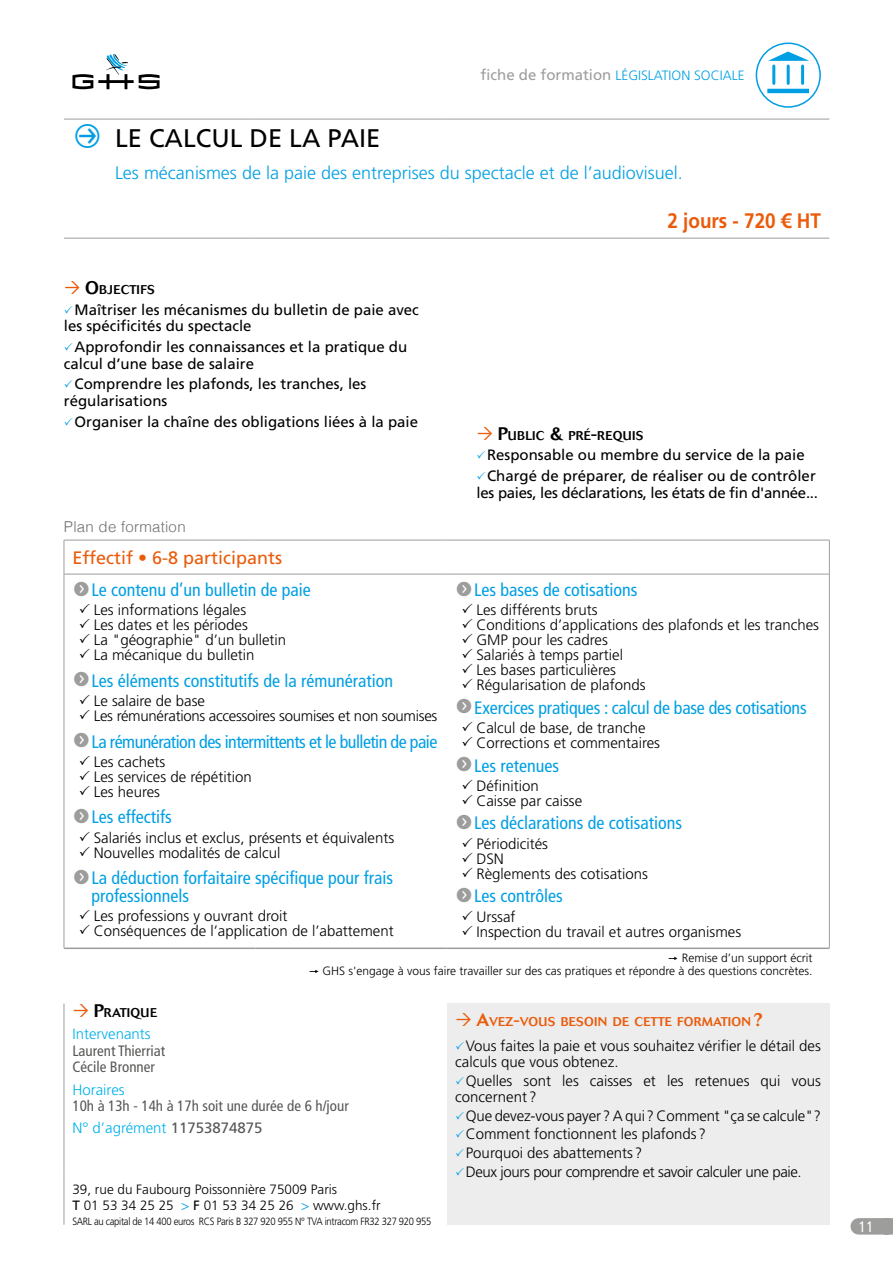
<style>
.page{position:relative;width:893px;height:1263px;background:#fff}
.page>*{position:absolute;margin:0;border:0;box-sizing:border-box;transform-origin:0 0}
.t1{font:25.5px "Frutiger LT Std";color:#000}
.t2{font:700 21px "Frutiger LT Std";color:#ea5b0b;scale:.9 1}
.t3{font:condensed 18px/32.2px "Frutiger LT Std";color:#009fe3}
.t4{font:300 18px "Frutiger LT Std";color:#009fe3}
.t5{font:condensed 18px "Frutiger LT Std";letter-spacing:-.03em;color:#009fe3}
.t6{font:300 15px/15px "Frutiger LT Std";color:#000}
.t7{font:15px/16.5px "Frutiger LT Std";color:#000}
.t8{font:condensed 15px/16.5px "Frutiger LT Std";color:#575756}
.t9{font:300 15px/15px "Frutiger LT Std";letter-spacing:-.02em;color:#000}
.t10{font:15px "Frutiger LT Std";letter-spacing:-.02em;color:#000}
.t11{font:300 15px "Frutiger LT Std";color:#00b1eb}
.t12{font:300 15px "Helvetica";letter-spacing:.015em;color:#706f6f}
.t13{font:condensed 15px "Frutiger LT Std";color:#fff}
.t14{font:300 13.5px/16.2px "Frutiger LT Std";color:#000}
.t15{font:300 13.5px "Frutiger LT Std";color:#009fe3}
.t16{font:500 12.6px "Cosmos";letter-spacing:.02em;color:#000}
.t17{font:500 12.6px "Cosmos";letter-spacing:.02em;color:#ea5b0b}
.t18{font:300 12px/13.5px "Frutiger LT Std";color:#000;text-align:right}
.t19{font:300 10.5px "Frutiger LT Std";letter-spacing:-.03em;color:#000;scale:.9 1}
.s1{font-weight:400;font-size:15px;color:#9d9d9c}
.s2{font-family:"Button Bonus Circle Positive";font-size:30px;color:#009fe3}
.s3{font-family:"GH Spictos";font-weight:400;font-size:18px;color:#ea5b0b}
.s4{font-size:18px}
.s5{font-stretch:normal;color:#ea5b0b}
.s6{font-family:"Button Bonus Circle Negative";font-stretch:normal;color:#9d9d9c}
.s7{font-family:"GH Spictos";font-weight:400}
.s8{font-weight:300;font-stretch:normal;color:#00b1eb}
.s9{font-stretch:normal}
.s10{font-family:"GH Spictos";font-weight:400;font-size:18px}
.s11{font-weight:400}
.s12{color:#009fe3}
</style>
<div class="page">
<div style="left:447px;top:1003px;width:382px;height:222px;background:#ededed"></div>
<hr style="left:64px;top:540px;width:1px;height:34px;background:#9d9d9c">
<hr style="left:64px;top:574px;width:1px;height:373px;background:#9d9d9c">
<hr style="left:829px;top:574px;width:1px;height:373px;background:#9d9d9c">
<hr style="left:64px;top:947px;width:191px;height:2px;background:#9d9d9c">
<hr style="left:255px;top:947px;width:192px;height:2px;background:#9d9d9c">
<hr style="left:447px;top:947px;width:191px;height:2px;background:#9d9d9c">
<hr style="left:638px;top:947px;width:192px;height:2px;background:#9d9d9c">
<hr style="left:64px;top:1003px;width:1px;height:166px;background:#9d9d9c">
<hr style="left:64px;top:1169px;width:1px;height:56px;background:#9d9d9c">
<hr style="left:64px;top:119px;width:191px;height:1px;background:#9d9d9c">
<hr style="left:255px;top:119px;width:192px;height:1px;background:#9d9d9c">
<hr style="left:447px;top:119px;width:191px;height:1px;background:#9d9d9c">
<hr style="left:638px;top:119px;width:191px;height:1px;background:#9d9d9c">
<hr style="left:829px;top:540px;width:1px;height:34px;background:#9d9d9c">
<hr style="left:64px;top:540px;width:191px;height:1px;background:#9d9d9c">
<hr style="left:255px;top:540px;width:192px;height:1px;background:#9d9d9c">
<hr style="left:447px;top:540px;width:191px;height:1px;background:#9d9d9c">
<hr style="left:638px;top:540px;width:192px;height:1px;background:#9d9d9c">
<hr style="left:64px;top:574px;width:191px;height:1px;background:#9d9d9c">
<hr style="left:255px;top:574px;width:192px;height:1px;background:#9d9d9c">
<hr style="left:447px;top:574px;width:191px;height:1px;background:#9d9d9c">
<hr style="left:638px;top:574px;width:192px;height:1px;background:#9d9d9c">
<hr style="left:64px;top:238px;width:191px;height:1px;background:#9d9d9c">
<hr style="left:255px;top:238px;width:192px;height:1px;background:#9d9d9c">
<hr style="left:447px;top:238px;width:191px;height:1px;background:#9d9d9c">
<hr style="left:638px;top:238px;width:191px;height:1px;background:#9d9d9c">
<svg style="left:72px;top:54px;width:88px;height:35px"></svg>
<div style="left:756px;top:43px;width:65px;height:65px;border:2px solid #009fe3;border-radius:50%"></div>
<hr style="left:772px;top:66px;width:3px;height:17px;background:#009fe3">
<hr style="left:787px;top:66px;width:3px;height:17px;background:#009fe3">
<hr style="left:801px;top:66px;width:3px;height:17px;background:#009fe3">
<svg style="left:768px;top:52px;width:41px;height:9px"></svg>
<hr style="left:767px;top:89px;width:42px;height:4px;background:#009fe3">
<svg style="left:859px;top:1218px;width:34px;height:16px"></svg>
<p class="t15" style="left:481px;top:68px;width:265px"><span class="s1">fiche de formation</span> LÉGISLATION SOCIALE</p>
<h1 class="t1" style="left:72px;top:123px;width:309px"><span class="s2">P</span> LE CALCUL DE LA PAIE</h1>
<p class="t4" style="left:115px;top:163px;width:569px">Les mécanismes de la paie des entreprises du spectacle et de l’audiovisuel.</p>
<h2 class="t2" style="left:667px;top:209px;width:172px">2 jours - 720 € HT</h2>
<p class="t16" style="left:64px;top:283px;width:92px"><span class="s3">0</span> <span class="s4">O</span>BJECTIFS</p>
<p class="t7" style="left:64px;top:301px;width:356px;text-indent:11px">Maîtriser les mécanismes du bulletin de paie avec les spécificités du spectacle</p>
<p class="t7" style="left:64px;top:339px;width:345px;text-indent:11px">Approfondir les connaissances et la pratique du calcul d’une base de salaire</p>
<p class="t7" style="left:64px;top:376px;width:304px;text-indent:11px">Comprendre les plafonds, les tranches, les régularisations</p>
<p class="t7" style="left:75px;top:413px;width:345px">Organiser la chaîne des obligations liées à la paie</p>
<p class="t16" style="left:476px;top:428px;width:169px"><span class="s3">0</span> <span class="s4">P</span>UBLIC <span class="s4">&amp;</span> PRÉ<span class="s4">-</span>REQUIS</p>
<p class="t7" style="left:487px;top:445px;width:330px;line-height:20.7px">Responsable ou membre du service de la paie<br>Chargé de préparer, de réaliser ou de contrôler</p>
<p class="t10" style="left:476px;top:483px;width:343px">les paies, les déclarations, les états de fin d'année...</p>
<p class="t12" style="left:64px;top:520px;width:123px">Plan de formation</p>
<p class="t3" style="left:72px;top:542px;width:240px"><span class="s5">Effectif • 6-8 participants </span><span class="s6">f</span>Le contenu d’un bulletin de paie</p>
<p class="t6" style="left:94px;top:603px;width:194px">Les informations légales<br>Les dates et les périodes<br>La "géographie" d’un bulletin<br>La mécanique du bulletin</p>
<p class="t3" style="left:72px;top:665px;width:322px"><span class="s6">f</span>Les éléments constitutifs de la rémunération</p>
<p class="t9" style="left:94px;top:694px;width:345px">Le salaire de base<br>Les rémunérations accessoires soumises et non soumises</p>
<p class="t5" style="left:72px;top:731px;width:366px"><span class="s6">f</span>La rémunération des intermittents et le bulletin de paie</p>
<p class="t6" style="left:94px;top:754px;width:160px">Les cachets<br>Les services de répétition<br>Les heures</p>
<p class="t3" style="left:72px;top:801px;width:101px"><span class="s6">f</span>Les effectifs</p>
<p class="t6" style="left:94px;top:830px;width:302px">Salariés inclus et exclus, présents et équivalents<br>Nouvelles modalités de calcul</p>
<p class="t3" style="left:92px;top:869px;width:303px;line-height:18px;text-indent:-19px"><span class="s6">f</span>La déduction forfaitaire spécifique pour frais professionnels</p>
<p class="t6" style="left:94px;top:909px;width:302px">Les professions y ouvrant droit<br>Conséquences de l’application de l’abattement</p>
<p class="t3" style="left:455px;top:574px;width:184px"><span class="s6">f</span>Les bases de cotisations</p>
<p class="t6" style="left:476px;top:603px;width:344px">Les différents bruts<br>Conditions d’applications des plafonds et les tranches<br>GMP pour les cadres<br>Salariés à temps partiel<br>Les bases particulières<br>Régularisation de plafonds</p>
<p class="t3" style="left:455px;top:692px;width:353px"><span class="s6">f</span>Exercices pratiques : calcul de base des cotisations</p>
<p class="t6" style="left:476px;top:721px;width:185px">Calcul de base, de tranche<br>Corrections et commentaires</p>
<p class="t3" style="left:455px;top:749px;width:106px"><span class="s6">f</span>Les retenues</p>
<p class="t6" style="left:476px;top:778px;width:107px">Définition<br>Caisse par caisse</p>
<p class="t3" style="left:455px;top:807px;width:229px"><span class="s6">f</span>Les déclarations de cotisations</p>
<p class="t6" style="left:476px;top:836px;width:173px">Périodicités<br>DSN<br>Règlements des cotisations</p>
<p class="t3" style="left:455px;top:880px;width:109px"><span class="s6">f</span>Les contrôles</p>
<p class="t6" style="left:476px;top:909px;width:266px">Urssaf<br>Inspection du travail et autres organismes</p>
<p class="t18" style="left:310px;top:951px;width:504px"><span class="s7">5</span> Remise d’un support écrit<br><span class="s7">5</span> GHS s'engage à vous faire travailler sur des cas pratiques et répondre à des questions concrètes.</p>
<p class="t16" style="left:72px;top:1005px;width:86px"><span class="s3">0</span> <span class="s4">P</span>RATIQUE</p>
<p class="t11" style="left:72px;top:1026px;width:80px">Intervenants</p>
<p class="t8" style="left:72px;top:1042px;width:94px">Laurent Thierriat<br>Cécile Bronner</p>
<p class="t11" style="left:72px;top:1081px;width:54px">Horaires</p>
<p class="t8" style="left:72px;top:1095px;width:278px;line-height:22.2px">10h à 13h - 14h à 17h soit une durée de 6 h/jour<br><span class="s8">N° d’agrément</span> <span class="s9">11753874875</span></p>
<p class="t17" style="left:455px;top:1014px;width:309px"><span class="s10">0</span> <span class="s4">A</span>VEZ<span class="s4">-</span>VOUS BESOIN DE CETTE FORMATION <span class="s4">?</span></p>
<p class="t6" style="left:455px;top:1037px;width:367px;line-height:16.5px;text-indent:11px">Vous faites la paie et vous souhaitez vérifier le détail des calculs que vous obtenez.</p>
<p class="t6" style="left:455px;top:1072px;width:367px;line-height:16.5px;text-indent:11px">Quelles sont les caisses et les retenues qui vous concernent?</p>
<p class="t6" style="left:466px;top:1106px;width:357px;line-height:18.6px">Que devez-vous payer? A qui? Comment "ça se calcule"?<br>Comment fonctionnent les plafonds ?<br>Pourquoi des abattements ?<br>Deux jours pour comprendre et savoir calculer une paie.</p>
<p class="t14" style="left:72px;top:1181px;width:310px">39, rue du Faubourg Poissonnière 75009 Paris<br><span class="s11">T</span> 01 53 34 25 25 <span class="s12">&gt;</span> <span class="s11">F</span> 01 53 34 25 26 <span class="s12">&gt;</span> www.ghs.fr</p>
<p class="t19" style="left:72px;top:1215px;width:400px">SARL au capital de 14 400 euros RCS Paris B 327 920 955 N° TVA intracom FR32 327 920 955</p>
<p class="t13" style="left:859px;top:1218px;width:16px">11</p>
</div>
